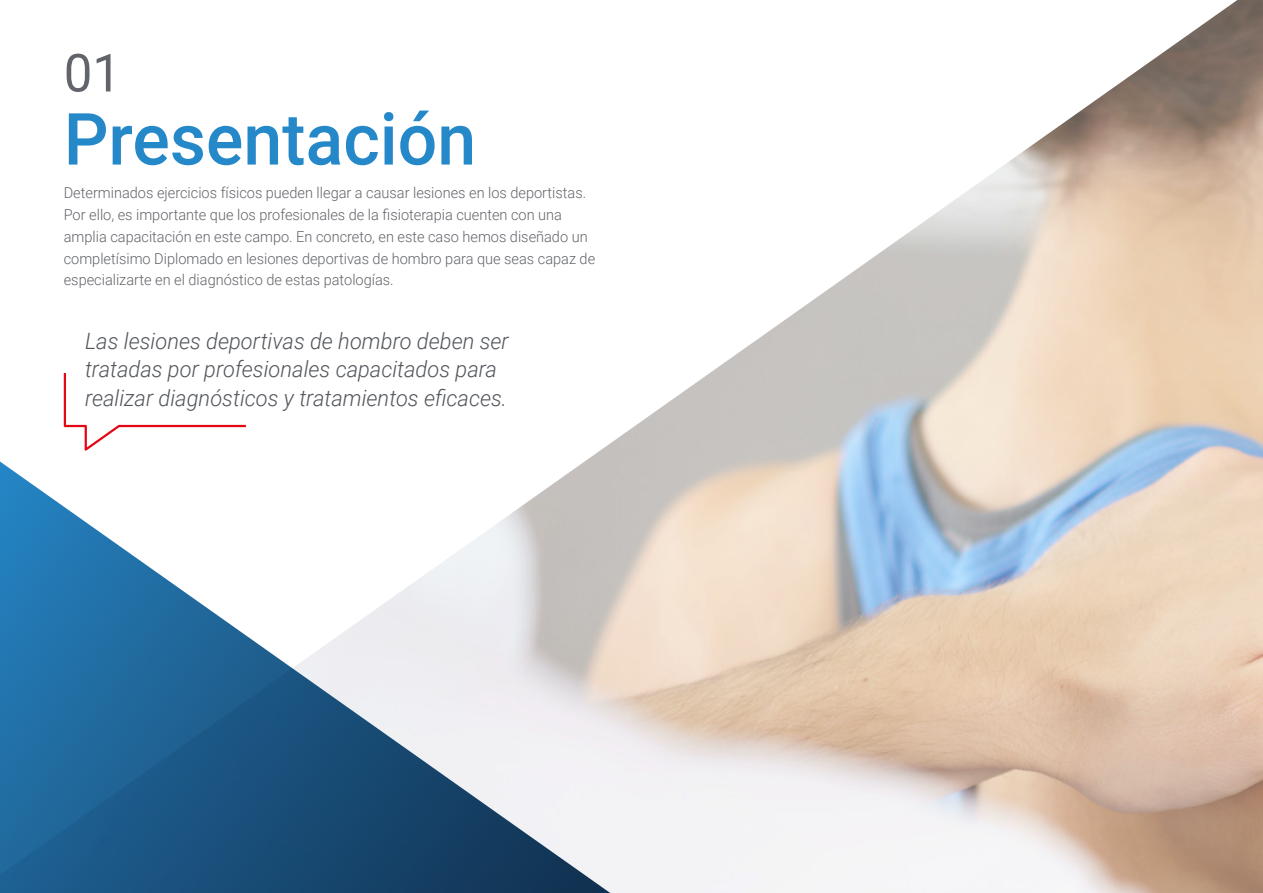
<style>
.page{position:relative;width:1263px;height:893px;background:#fff}
.page>*{position:absolute;margin:0;border:0;box-sizing:border-box;transform-origin:0 0}
.t1{font:500 72px "Roboto";color:#2488c9}
.t2{font:52.5px "Roboto";color:#61646a}
.t3{font:italic 300 22.5px/28.5px "Roboto";color:#52555b}
.t4{font:300 15px/21.8px "Roboto";color:#61646a}
</style>
<div class="page">
<img style="left:607px;top:0;width:656px;height:893px">
<svg style="left:0;top:446px;width:640px;height:447px"></svg>
<svg style="left:63px;top:373px;width:185px;height:81px"></svg>
<h2 class="t2" style="left:64px;top:36px;width:59px">01</h2>
<h1 class="t1" style="left:64px;top:89px;width:414px">Presentación</h1>
<p class="t4" style="left:64px;top:182px;width:533px">Determinados ejercicios físicos pueden llegar a causar lesiones en los deportistas.<br>Por ello, es importante que los profesionales de la fisioterapia cuenten con una amplia capacitación en este campo. En concreto, en este caso hemos diseñado un completísimo Diplomado en lesiones deportivas de hombro para que seas capaz de especializarte en el diagnóstico de estas patologías.</p>
<h3 class="t3" style="left:85px;top:325px;width:425px">Las lesiones deportivas de hombro deben ser tratadas por profesionales capacitados para realizar diagnósticos y tratamientos eficaces.</h3>
</div>
